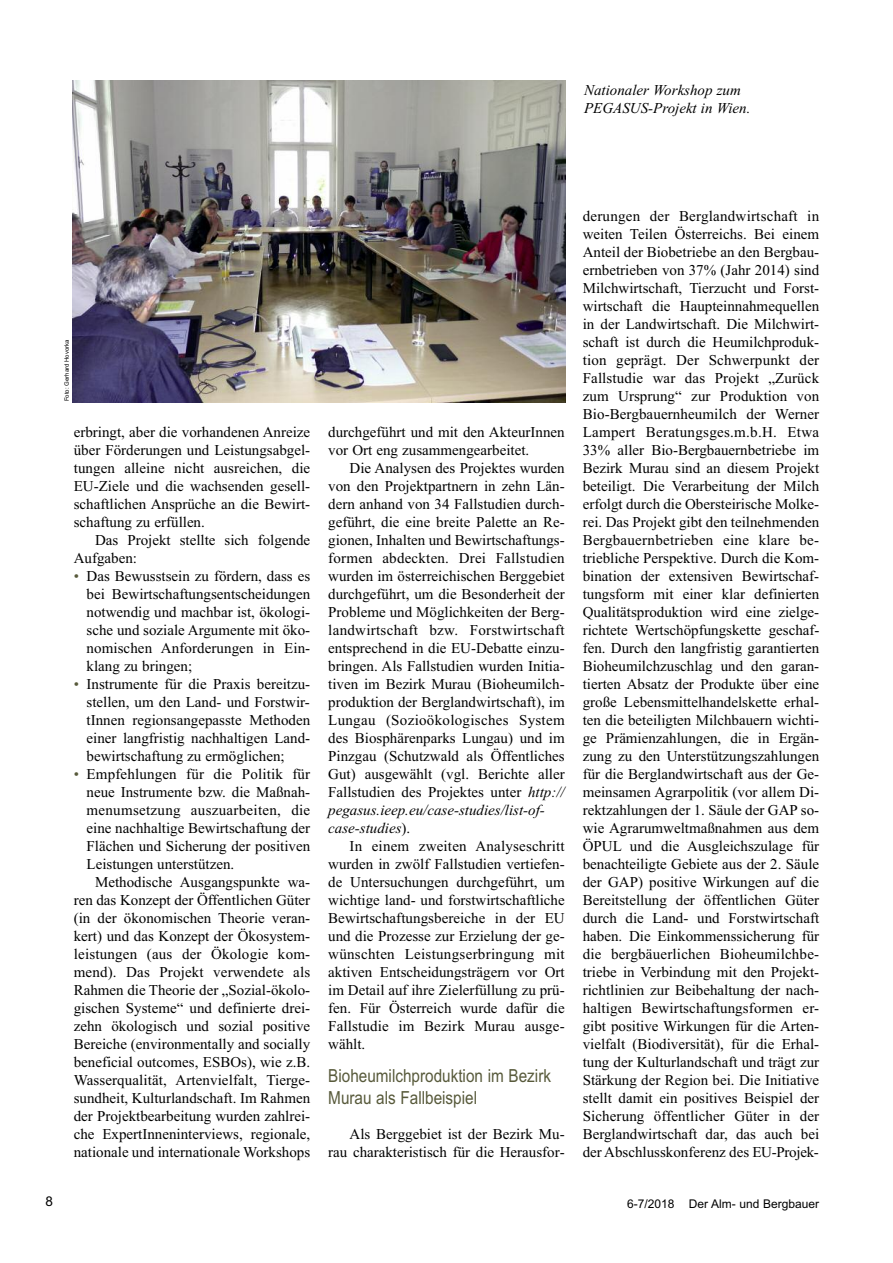
<style>
.page{position:relative;width:893px;height:1263px;background:#fff}
.page>*{position:absolute;margin:0;border:0;box-sizing:border-box;transform-origin:0 0}
.t1{font:18px/21.6px "Arial";color:#585a3b;scale:.85 1}
.t2{font:15px/18px "Times New Roman";color:#000;text-align:justify}
.t3{font:italic 15px/18px "Times New Roman";color:#000}
.t4{font:15px "Times New Roman";letter-spacing:.02em;color:#000}
.t5{font:13.5px "Arial";color:#000}
.t6{font:12px "Arial";color:#000}
.t7{font:6px "Arial";color:#000}
.s1{color:#585a3b}
.s2{font-style:italic}
</style>
<div class="page">
<img style="left:72px;top:81px;width:493px;height:322px">
<p class="t3" style="left:584px;top:81px;width:168px">Nationaler Workshop zum<br>PEGASUS-Projekt in Wien.</p>
<p class="t7" style="left:63px;top:401px;width:63px;rotate:-90deg">Foto: Gerhard Hovorka</p>
<p class="t2" style="left:74px;top:423px;width:238px">erbringt, aber die vorhandenen Anreize über Förderungen und Leistungsabgel&shy;tungen alleine nicht ausreichen, die EU-Ziele und die wachsenden gesell&shy;schaftlichen Ansprüche an die Bewirt&shy;schaftung zu erfüllen.</p>
<p class="t2" style="left:74px;top:531px;width:238px;text-indent:21px">Das Projekt stellte sich folgende<br>Aufgaben:</p>
<p class="t2" style="left:87px;top:567px;width:225px;text-indent:-13px"><span class="s1">•</span> Das Bewusstsein zu fördern, dass es bei Bewirtschaftungsentscheidungen notwendig und machbar ist, ökologi&shy;sche und soziale Argumente mit öko&shy;nomischen Anforderungen in Ein&shy;klang zu bringen;</p>
<p class="t2" style="left:87px;top:675px;width:225px;text-indent:-13px"><span class="s1">•</span> Instrumente für die Praxis bereitzu&shy;stellen, um den Land- und Forstwir&shy;tInnen regionsangepasste Methoden einer langfristig nachhaltigen Land&shy;bewirtschaftung zu ermöglichen;</p>
<p class="t2" style="left:74px;top:765px;width:238px"><span class="s1">•</span> Empfehlungen für die Politik für</p>
<p class="t2" style="left:87px;top:783px;width:225px">neue Instrumente bzw. die Maßnah-</p>
<p class="t4" style="left:87px;top:801px;width:225px">menumsetzung auszuarbeiten, die</p>
<p class="t2" style="left:87px;top:819px;width:225px">eine nachhaltige Bewirtschaftung der</p>
<p class="t2" style="left:87px;top:837px;width:225px">Flächen und Sicherung der positiven</p>
<p class="t2" style="left:87px;top:855px;width:149px">Leistungen unterstützen.</p>
<p class="t2" style="left:95px;top:873px;width:217px">Methodische Ausgangspunkte wa-</p>
<p class="t2" style="left:74px;top:891px;width:238px">ren das Konzept der Öffentlichen Güter</p>
<p class="t2" style="left:74px;top:909px;width:238px">(in der ökonomischen Theorie veran-</p>
<p class="t2" style="left:74px;top:927px;width:238px">kert) und das Konzept der Ökosystem-</p>
<p class="t2" style="left:74px;top:945px;width:238px">leistungen (aus der Ökologie kom-</p>
<p class="t2" style="left:74px;top:963px;width:238px">mend). Das Projekt verwendete als</p>
<p class="t2" style="left:74px;top:981px;width:238px">Rahmen die Theorie der „Sozial-ökolo-</p>
<p class="t2" style="left:74px;top:999px;width:238px">gischen Systeme“ und definierte drei-</p>
<p class="t2" style="left:74px;top:1017px;width:238px">zehn ökologisch und sozial positive</p>
<p class="t2" style="left:74px;top:1035px;width:238px">Bereiche (environmentally and socially</p>
<p class="t2" style="left:74px;top:1053px;width:238px">beneficial outcomes, ESBOs), wie z.B.</p>
<p class="t2" style="left:74px;top:1071px;width:238px">Wasserqualität, Artenvielfalt, Tierge-</p>
<p class="t2" style="left:74px;top:1089px;width:238px">sundheit, Kulturlandschaft. Im Rahmen</p>
<p class="t2" style="left:74px;top:1107px;width:238px">der Projektbearbeitung wurden zahlrei-</p>
<p class="t2" style="left:74px;top:1125px;width:238px">che ExpertInneninterviews, regionale,</p>
<p class="t2" style="left:74px;top:1143px;width:238px">nationale und internationale Workshops</p>
<p class="t2" style="left:328px;top:423px;width:238px">durchgeführt und mit den AkteurInnen vor Ort eng zusammengearbeitet.</p>
<p class="t2" style="left:328px;top:459px;width:238px;text-align:left;text-indent:21px">Die Analysen des Projektes wurden von den Projektpartnern in zehn Län&shy;dern anhand von 34 Fallstudien durch&shy;geführt, die eine breite Palette an Re&shy;gionen, Inhalten und Bewirtschaftungs&shy;formen abdeckten. Drei Fallstudien wurden im österreichischen Berggebiet durchgeführt, um die Besonderheit der Probleme und Möglichkeiten der Berg&shy;landwirtschaft bzw. Forstwirtschaft entsprechend in die EU-Debatte einzu&shy;bringen. Als Fallstudien wurden Initia&shy;tiven im Bezirk Murau (Bioheumilch&shy;produktion der Berglandwirtschaft), im Lungau (Sozioökologisches System des Biosphärenparks Lungau) und im Pinzgau (Schutzwald als Öffentliches Gut) ausgewählt (vgl. Berichte aller Fallstudien des Projektes unter <span class="s2">http:// pegasus.ieep.eu/case-studies/list-of&shy;case-studies</span>).</p>
<p class="t2" style="left:328px;top:837px;width:238px;text-indent:21px">In einem zweiten Analyseschritt wurden in zwölf Fallstudien vertiefen&shy;de Untersuchungen durchgeführt, um wichtige land- und forstwirtschaftliche Bewirtschaftungsbereiche in der EU und die Prozesse zur Erzielung der ge&shy;wünschten Leistungserbringung mit aktiven Entscheidungsträgern vor Ort im Detail auf ihre Zielerfüllung zu prü&shy;fen. Für Österreich wurde dafür die Fallstudie im Bezirk Murau ausge&shy;wählt.</p>
<p class="t1" style="left:328px;top:1065px;width:264px">Bioheumilchproduktion im Bezirk<br>Murau als Fallbeispiel</p>
<p class="t2" style="left:328px;top:1125px;width:238px;text-align:right">Als Berggebiet ist der Bezirk Mu&shy;rau charakteristisch für die Herausfor-</p>
<p class="t2" style="left:583px;top:207px;width:238px">derungen der Berglandwirtschaft in weiten Teilen Österreichs. Bei einem Anteil der Biobetriebe an den Bergbau&shy;ernbetrieben von 37% (Jahr 2014) sind Milchwirtschaft, Tierzucht und Forst&shy;wirtschaft die Haupteinnahmequellen in der Landwirtschaft. Die Milchwirt&shy;schaft ist durch die Heumilchproduk&shy;tion geprägt. Der Schwerpunkt der Fallstudie war das Projekt „Zurück zum Ursprung“ zur Produktion von Bio-Bergbauernheumilch der Werner Lampert Beratungsges.m.b.H. Etwa 33% aller Bio-Bergbauernbetriebe im Bezirk Murau sind an diesem Projekt beteiligt. Die Verarbeitung der Milch erfolgt durch die Obersteirische Molke&shy;rei. Das Projekt gibt den teilnehmenden Bergbauernbetrieben eine klare be&shy;triebliche Perspektive. Durch die Kom&shy;bination der extensiven Bewirtschaf&shy;tungsform mit einer klar definierten Qualitätsproduktion wird eine zielge&shy;richtete Wertschöpfungskette geschaf&shy;fen. Durch den langfristig garantierten Bioheumilchzuschlag und den garan&shy;tierten Absatz der Produkte über eine große Lebensmittelhandelskette erhal&shy;ten die beteiligten Milchbauern wichti&shy;ge Prämienzahlungen, die in Ergän&shy;zung zu den Unterstützungszahlungen für die Berglandwirtschaft aus der Ge&shy;meinsamen Agrarpolitik (vor allem Di&shy;rektzahlungen der 1. Säule der GAP so&shy;wie Agrarumweltmaßnahmen aus dem ÖPUL und die Ausgleichszulage für benachteiligte Gebiete aus der 2. Säule der GAP) positive Wirkungen auf die Bereitstellung der öffentlichen Güter durch die Land- und Forstwirtschaft haben. Die Einkommenssicherung für die bergbäuerlichen Bioheumilchbe&shy;triebe in Verbindung mit den Projekt&shy;richtlinien zur Beibehaltung der nach&shy;haltigen Bewirtschaftungsformen er&shy;gibt positive Wirkungen für die Arten&shy;vielfalt (Biodiversität), für die Erhal&shy;tung der Kulturlandschaft und trägt zur Stärkung der Region bei. Die Initiative stellt damit ein positives Beispiel der Sicherung öffentlicher Güter in der Berglandwirtschaft dar, das auch bei der Abschlusskonferenz des EU-Projek-</p>
<p class="t5" style="left:46px;top:1193px;width:9px">8</p>
<p class="t6" style="left:627px;top:1197px;width:193px">6-7/2018 Der Alm- und Bergbauer</p>
</div>
